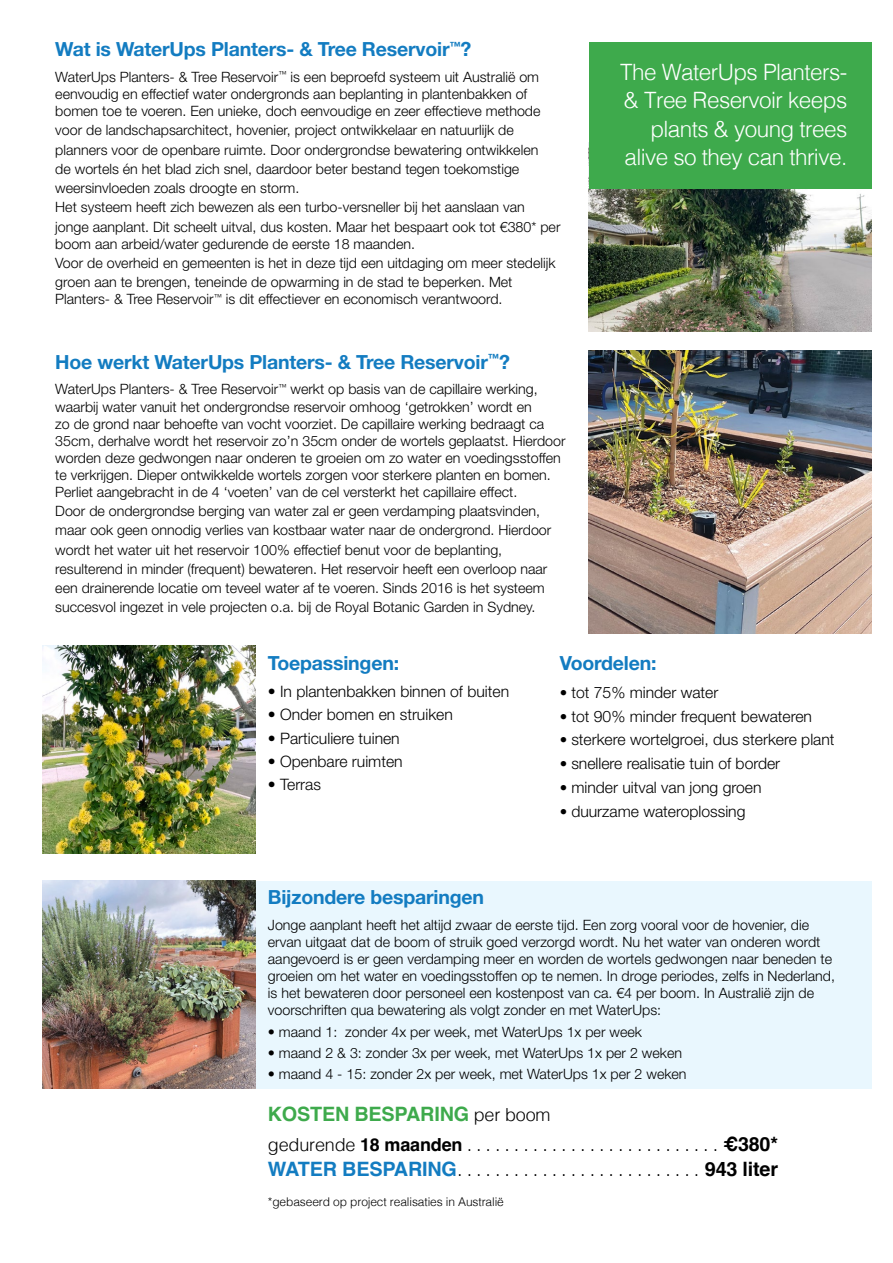
<style>
.page{position:relative;width:893px;height:1263px;background:#fff}
.page>*{position:absolute;margin:0;border:0;box-sizing:border-box;transform-origin:0 0}
.t1{font:300 22.5px/28.5px "Helvetica";letter-spacing:-.025em;color:#fff;text-align:right}
.t2{font:300 19.8px/30.3px "Helvetica";color:#000}
.t3{font:700 19.5px "Helvetica Neue LT Std";letter-spacing:-.01em;color:#137cc1}
.t4{font:300 15.75px "Helvetica Neue LT Std";color:#000}
.t5{font:300 14.25px/17.1px "Helvetica Neue LT Std";color:#000}
.t6{font:300 12px "Helvetica";letter-spacing:-.01em;color:#000}
.s1{font-size:15px}
.s2{font-weight:700;color:#3eaa4c}
.s3{font-size:18px}
.s4{font-weight:700;font-size:18px}
.s5{font-weight:700}
.s6{font-weight:700;color:#137cc1}
</style>
<div class="page">
<div style="left:43px;top:881px;width:829px;height:207px;background:#e9f7fe"></div>
<img style="left:589px;top:189px;width:283px;height:142px">
<img style="left:43px;top:881px;width:212px;height:208px">
<div style="left:589px;top:43px;width:283px;height:146px;background:#3eaa4c"></div>
<img style="left:43px;top:646px;width:212px;height:208px">
<img style="left:589px;top:351px;width:283px;height:283px">
<h3 class="t3" style="left:55px;top:37px;width:418px">Wat is WaterUps Planters- &amp; Tree Reservoir<sup>™</sup>?</h3>
<p class="t5" style="left:55px;top:68px;width:487px">WaterUps Planters- &amp; Tree Reservoir<sup>™</sup> is een beproefd systeem uit Australië om eenvoudig en effectief water ondergronds aan beplanting in plantenbakken of bomen toe te voeren. Een unieke, doch eenvoudige en zeer effectieve methode</p>
<p class="t5" style="left:55px;top:121px;width:507px;line-height:19.2px">voor de landschapsarchitect, hovenier, project ontwikkelaar en natuurlijk de planners voor de openbare ruimte. Door ondergrondse bewatering ontwikkelen<br>de wortels én het blad zich snel, daardoor beter bestand tegen toekomstige weersinvloeden zoals droogte en storm.<br>Het systeem heeft zich bewezen als een turbo-versneller bij het aanslaan van jonge aanplant. Dit scheelt uitval, dus kosten. Maar het bespaart ook tot €380* per</p>
<p class="t5" style="left:55px;top:234px;width:502px;line-height:19.2px">boom aan arbeid/water gedurende de eerste 18 maanden.<br>Voor de overheid en gemeenten is het in deze tijd een uitdaging om meer stedelijk groen aan te brengen, teneinde de opwarming in de stad te beperken. Met</p>
<p class="t5" style="left:55px;top:290px;width:449px">Planters- &amp; Tree Reservoir<sup>™</sup> is dit effectiever en economisch verantwoord.</p>
<h3 class="t3" style="left:55px;top:350px;width:456px">Hoe werkt WaterUps Planters- &amp; Tree Reservoir<sup>™</sup>?</h3>
<p class="t5" style="left:55px;top:380px;width:512px">WaterUps Planters- &amp; Tree Reservoir<sup>™</sup> werkt op basis van de capillaire werking, waarbij water vanuit het ondergrondse reservoir omhoog ‘getrokken’ wordt en<br>zo de grond naar behoefte van vocht voorziet. De capillaire werking bedraagt ca 35cm, derhalve wordt het reservoir zo’n 35cm onder de wortels geplaatst. Hierdoor worden deze gedwongen naar onderen te groeien om zo water en voedingsstoffen te verkrijgen. Dieper ontwikkelde wortels zorgen voor sterkere planten en bomen.<br>Perliet aangebracht in de 4 ‘voeten’ van de cel versterkt het capillaire effect.</p>
<p class="t5" style="left:55px;top:501px;width:498px;line-height:19.2px">Door de ondergrondse berging van water zal er geen verdamping plaatsvinden, maar ook geen onnodig verlies van kostbaar water naar de ondergrond. Hierdoor wordt het water uit het reservoir 100% effectief benut voor de beplanting, resulterend in minder (frequent) bewateren. Het reservoir heeft een overloop naar een drainerende locatie om teveel water af te voeren. Sinds 2016 is het systeem succesvol ingezet in vele projecten o.a. bij de Royal Botanic Garden in Sydney.</p>
<h1 class="t1" style="left:620px;top:56px;width:229px">The WaterUps Planters-&amp; Tree Reservoir keeps plants &amp; young trees alive so they can thrive.</h1>
<h3 class="t3" style="left:268px;top:651px;width:133px">Toepassingen:</h3>
<p class="t4" style="left:268px;top:682px;width:243px">• In plantenbakken binnen of buiten</p>
<p class="t4" style="left:268px;top:705px;width:186px">• Onder bomen en struiken</p>
<p class="t4" style="left:268px;top:728px;width:133px">• Particuliere tuinen</p>
<p class="t4" style="left:268px;top:751px;width:136px">• Openbare ruimten</p>
<p class="t4" style="left:268px;top:775px;width:55px">• Terras</p>
<h3 class="t3" style="left:560px;top:651px;width:98px">Voordelen:</h3>
<p class="t4" style="left:560px;top:683px;width:160px"><span class="s1">•</span> tot 75% minder water</p>
<p class="t4" style="left:560px;top:706px;width:254px"><span class="s1">•</span> tot 90% minder frequent bewateren</p>
<p class="t4" style="left:560px;top:730px;width:276px"><span class="s1">•</span> sterkere wortelgroei, dus sterkere plant</p>
<p class="t4" style="left:560px;top:754px;width:222px"><span class="s1">•</span> snellere realisatie tuin of border</p>
<p class="t4" style="left:560px;top:778px;width:203px"><span class="s1">•</span> minder uitval van jong groen</p>
<p class="t4" style="left:560px;top:801px;width:187px"><span class="s1">•</span> duurzame wateroplossing</p>
<h3 class="t3" style="left:268px;top:885px;width:218px">Bijzondere besparingen</h3>
<p class="t5" style="left:268px;top:916px;width:569px">Jonge aanplant heeft het altijd zwaar de eerste tijd. Een zorg vooral voor de hovenier, die ervan uitgaat dat de boom of struik goed verzorgd wordt. Nu het water van onderen wordt aangevoerd is er geen verdamping meer en worden de wortels gedwongen naar beneden te groeien om het water en voedingsstoffen op te nemen. In droge periodes, zelfs in Nederland, is het bewateren door personeel een kostenpost van ca. €4 per boom. In Australië zijn de voorschriften qua bewatering als volgt zonder en met WaterUps:</p>
<p class="t5" style="left:268px;top:1022px;width:376px">• maand 1: zonder 4x per week, met WaterUps 1x per week</p>
<p class="t5" style="left:268px;top:1044px;width:416px">• maand 2 &amp; 3: zonder 3x per week, met WaterUps 1x per 2 weken</p>
<p class="t5" style="left:268px;top:1065px;width:420px">• maand 4 - 15: zonder 2x per week, met WaterUps 1x per 2 weken</p>
<h2 class="t2" style="left:268px;top:1097px;width:512px"><span class="s2">KOSTEN BESPARING</span> <span class="s3">per boom<br>gedurende</span> <span class="s4">18 maanden</span>...........................<span class="s5">€380*</span></h2>
<h2 class="t2" style="left:268px;top:1152px;width:512px"><span class="s6">WATER BESPARING</span>..........................<span class="s5">943 liter</span></h2>
<p class="t6" style="left:268px;top:1192px;width:238px">*gebaseerd op project realisaties in Australië</p>
</div>
